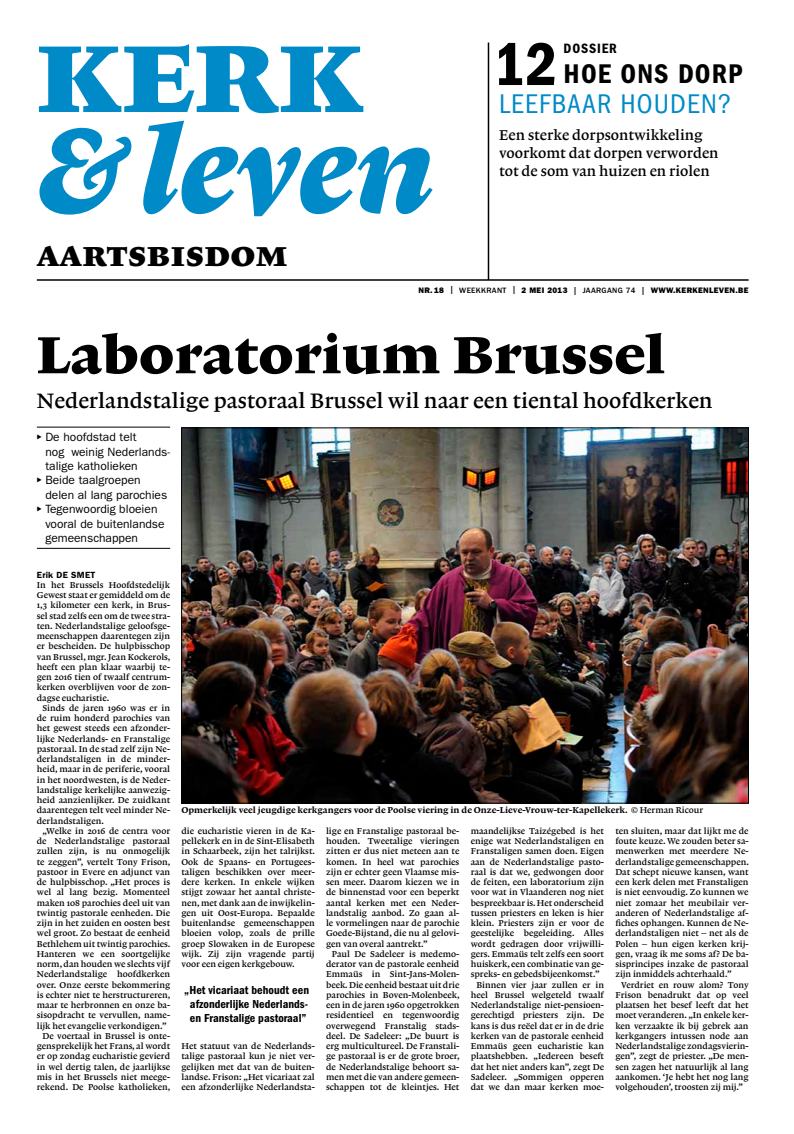
<style>
.page{position:relative;width:794px;height:1134px;background:#fff}
.page>*{position:absolute;margin:0;border:0;box-sizing:border-box;transform-origin:0 0}
.t1{font:125px "Lexicon No 1 F Italic Txt";color:#008ac7}
.t2{font:125px "Lexicon No 1 F Roman SC";color:#008ac7}
.t3{font:600 condensed 62.6px "Franklin Gothic LT";color:#000}
.t4{font:55px "Lexicon No 1 F Roman Txt";color:#000}
.t5{font:36px "Lexicon No 1 F Roman SC";letter-spacing:.015em;color:#000}
.t6{font:condensed 28px "Franklin Gothic LT";letter-spacing:.04em;color:#008ac7}
.t7{font:600 condensed 28px "Franklin Gothic LT";letter-spacing:.04em;color:#000}
.t8{font:22px "Lexicon No 1 B Roman Txt";color:#000}
.t9{font:15px/18px "Lexicon No 1 B Roman Txt";color:#000}
.t10{font:600 condensed 14px "Franklin Gothic LT";letter-spacing:.06em;color:#000}
.t11{font:12px/14.4px "Franklin Gothic LT";color:#000}
.t12{font:600 condensed 12px/14px "Franklin Gothic LT";color:#000;text-align:center}
.t13{font:9px/10.3px "Lexicon No 1 B Roman Txt";color:#000;text-align:justify}
.t14{font:9px "Lexicon No 1 D Roman Txt";color:#000}
.t15{font:600 9px "Franklin Gothic LT";letter-spacing:.03em;color:#000}
.t16{font:800 8px "Franklin Gothic LT";letter-spacing:.04em;color:#000}
.s1{font-weight:500}
.s2{font-family:"Lexicon No 1 B Roman Txt"}
</style>
<div class="page">
<hr style="left:37px;top:279px;width:711px;height:2px;background:#000">
<hr style="left:37px;top:427px;width:133px;height:1px;background:#000">
<hr style="left:37px;top:548px;width:133px;height:1px;background:#000">
<img style="left:183px;top:430px;width:563px;height:371px">
<hr style="left:488px;top:43px;width:1px;height:237px;background:#000">
<h1 class="t2" style="left:37px;top:0;width:328px">kerk</h1>
<h1 class="t1" style="left:37px;top:99px;width:398px">&amp; leven</h1>
<h3 class="t5" style="left:37px;top:234px;width:252px">aartsbisdom</h3>
<h2 class="t3" style="left:493px;top:28px;width:65px">12</h2>
<h3 class="t10" style="left:563px;top:40px;width:55px">dossier</h3>
<h3 class="t7" style="left:563px;top:58px;width:180px">Hoe ons dorp</h3>
<h3 class="t6" style="left:499px;top:88px;width:234px">LEEFBAAR HOUDEN?</h3>
<h3 class="t9" style="left:499px;top:126px;width:221px">Een sterke dorpsontwikkeling voorkomt dat dorpen verworden tot de som van huizen en riolen</h3>
<p class="t16" style="left:418px;top:286px;width:332px">NR. 18 <span class="s1">| WEEKKRANT |</span> 2 MEI 2013 <span class="s1">| JAARGANG 74 |</span> WWW.KERKENLEVEN.BE</p>
<h3 class="t4" style="left:37px;top:324px;width:630px">Laboratorium Brussel</h3>
<h3 class="t8" style="left:37px;top:388px;width:677px">Nederlandstalige pastoraal Brussel wil naar een tiental hoofdkerken</h3>
<h3 class="t11" style="left:45px;top:430px;width:126px">De hoofdstad telt<br>nog weinig Nederlands&shy;talige katholieken<br>Beide taalgroepen delen al lang parochies<br>Tegenwoordig bloeien vooral de buitenlandse gemeenschappen</h3>
<p class="t15" style="left:37px;top:569px;width:60px">ERIK DE SMET</p>
<p class="t13" style="left:37px;top:580px;width:135px">In het Brussels Hoofdstedelijk Gewest staat er gemiddeld om de 1,3 kilometer een kerk, in Brus&shy;sel stad zelfs een om de twee stra&shy;ten. Nederlandstalige geloofsge&shy;meenschappen daarentegen zijn er bescheiden. De hulpbisschop van Brussel, mgr. Jean Kockerols, heeft een plan klaar waarbij te&shy;gen 2016 tien of twaalf centrum&shy;kerken overblijven voor de zon&shy;dagse eucharistie.</p>
<p class="t13" style="left:37px;top:703px;width:135px;text-indent:6px">Sinds de jaren 1960 was er in de ruim honderd parochies van het gewest steeds een afzonder&shy;lijke Nederlands- en Franstalige pastoraal. In de stad zelf zijn Ne&shy;derlandstaligen in de minder&shy;heid, maar in de periferie, vooral in het noordwesten, is de Neder&shy;landstalige kerkelijke aanwezig&shy;heid aanzienlijker. De zuidkant daarentegen telt veel minder Ne&shy;derlandstaligen.</p>
<p class="t13" style="left:43px;top:826px;width:129px">„Welke in 2016 de centra voor</p>
<p class="t13" style="left:37px;top:836px;width:135px">de Nederlandstalige pastoraal</p>
<p class="t13" style="left:37px;top:846px;width:135px">zullen zijn, is nu onmogelijk</p>
<p class="t13" style="left:37px;top:856px;width:135px">te zeggen”, vertelt Tony Frison,</p>
<p class="t13" style="left:37px;top:867px;width:135px">pastoor in Evere en adjunct van</p>
<p class="t13" style="left:37px;top:877px;width:135px">de hulpbisschop. „Het proces is</p>
<p class="t13" style="left:37px;top:887px;width:135px">wel al lang bezig. Momenteel</p>
<p class="t13" style="left:37px;top:897px;width:135px">maken 108 parochies deel uit van</p>
<p class="t13" style="left:37px;top:908px;width:135px">twintig pastorale eenheden. Die</p>
<p class="t13" style="left:37px;top:918px;width:135px">zijn in het zuiden en oosten best</p>
<p class="t13" style="left:37px;top:928px;width:135px">wel groot. Zo bestaat de eenheid</p>
<p class="t13" style="left:37px;top:938px;width:135px">Bethlehem uit twintig parochies.</p>
<p class="t13" style="left:37px;top:949px;width:135px">Hanteren we een soortgelijke</p>
<p class="t13" style="left:37px;top:959px;width:135px">norm, dan houden we slechts vijf</p>
<p class="t13" style="left:37px;top:969px;width:135px">Nederlandstalige hoofdkerken</p>
<p class="t13" style="left:37px;top:979px;width:135px">over. Onze eerste bekommering</p>
<p class="t13" style="left:37px;top:990px;width:135px">is echter niet te herstructureren,</p>
<p class="t13" style="left:37px;top:1000px;width:135px">maar te herbronnen en onze ba-</p>
<p class="t13" style="left:37px;top:1010px;width:135px">sisopdracht te vervullen, name-</p>
<p class="t13" style="left:37px;top:1020px;width:131px">lijk het evangelie verkondigen.”</p>
<p class="t13" style="left:43px;top:1031px;width:129px">De voertaal in Brussel is onte-</p>
<p class="t13" style="left:37px;top:1041px;width:135px">gensprekelijk het Frans, al wordt</p>
<p class="t13" style="left:37px;top:1051px;width:135px">er op zondag eucharistie gevierd</p>
<p class="t13" style="left:37px;top:1061px;width:135px">in wel dertig talen, de jaarlijkse</p>
<p class="t13" style="left:37px;top:1072px;width:135px">mis in het Brussels niet meege-</p>
<p class="t13" style="left:37px;top:1082px;width:135px">rekend. De Poolse katholieken,</p>
<p class="t14" style="left:181px;top:805px;width:523px">Opmerkelijk veel jeugdige kerkgangers voor de Poolse viering in de Onze-Lieve-Vrouw-ter-Kapellekerk. <span class="s2">© Herman Ricour</span></p>
<p class="t13" style="left:181px;top:826px;width:135px">die eucharistie vieren in de Ka&shy;pellekerk en in de Sint-Elisabeth in Schaarbeek, zijn het talrijkst.<br>Ook de Spaans- en Portugees&shy;taligen beschikken over meer&shy;dere kerken. In enkele wijken stijgt zowaar het aantal christe&shy;nen, met dank aan de inwijkelin&shy;gen uit Oost-Europa. Bepaalde buitenlandse gemeenschappen bloeien volop, zoals de prille groep Slowaken in de Europese wijk. Zij zijn vragende partij voor een eigen kerkgebouw.</p>
<h3 class="t12" style="left:184px;top:983px;width:126px">„Het vicariaat behoudt een afzonderlijke Nederlands&shy;en Franstalige pastoraal”</h3>
<p class="t13" style="left:181px;top:1041px;width:135px">Het statuut van de Nederlands&shy;talige pastoraal kun je niet ver&shy;gelijken met dat van de buiten&shy;landse. Frison: „Het vicariaat zal een afzonderlijke Nederlandsta-</p>
<p class="t13" style="left:326px;top:826px;width:135px">lige en Franstalige pastoraal be&shy;houden. Tweetalige vieringen zitten er dus niet meteen aan te komen. In heel wat parochies zijn er echter geen Vlaamse mis&shy;sen meer. Daarom kiezen we in de binnenstad voor een beperkt aantal kerken met een Neder&shy;landstalig aanbod. Zo gaan al&shy;le vormelingen naar de parochie Goede-Bijstand, die nu al gelovi&shy;gen van overal aantrekt.”</p>
<p class="t13" style="left:326px;top:949px;width:135px;text-indent:6px">Paul De Sadeleer is medemo&shy;derator van de pastorale eenheid Emmaüs in Sint-Jans-Molen&shy;beek. Die eenheid bestaat uit drie parochies in Boven-Molenbeek, een in de jaren 1960 opgetrokken residentieel en tegenwoordig overwegend Franstalig stads&shy;deel. De Sadeleer: „De buurt is erg multicultureel. De Franstali&shy;ge pastoraal is er de grote broer, de Nederlandstalige behoort sa&shy;men met die van andere gemeen&shy;schappen tot de kleintjes. Het</p>
<p class="t13" style="left:471px;top:826px;width:135px">maandelijkse Taizégebed is het</p>
<p class="t13" style="left:471px;top:836px;width:135px">enige wat Nederlandstaligen en</p>
<p class="t13" style="left:471px;top:846px;width:135px">Franstaligen samen doen. Eigen</p>
<p class="t13" style="left:471px;top:856px;width:135px">aan de Nederlandstalige pasto-</p>
<p class="t13" style="left:471px;top:867px;width:135px">raal is dat we, gedwongen door</p>
<p class="t13" style="left:471px;top:877px;width:135px">de feiten, een laboratorium zijn</p>
<p class="t13" style="left:471px;top:887px;width:135px">voor wat in Vlaanderen nog niet</p>
<p class="t13" style="left:471px;top:897px;width:135px">bespreekbaar is. Het onderscheid</p>
<p class="t13" style="left:471px;top:908px;width:135px">tussen priesters en leken is hier</p>
<p class="t13" style="left:471px;top:918px;width:135px">klein. Priesters zijn er voor de</p>
<p class="t13" style="left:471px;top:928px;width:135px">geestelijke begeleiding. Alles</p>
<p class="t13" style="left:471px;top:938px;width:135px">wordt gedragen door vrijwilli-</p>
<p class="t13" style="left:471px;top:949px;width:135px">gers. Emmaüs telt zelfs een soort</p>
<p class="t13" style="left:471px;top:959px;width:135px">huiskerk, een combinatie van ge-</p>
<p class="t13" style="left:471px;top:969px;width:130px">spreks- en gebedsbijeenkomst.”</p>
<p class="t13" style="left:476px;top:979px;width:129px">Binnen vier jaar zullen er in</p>
<p class="t13" style="left:471px;top:990px;width:135px">heel Brussel welgeteld twaalf</p>
<p class="t13" style="left:471px;top:1000px;width:135px">Nederlandstalige niet-pensioen-</p>
<p class="t13" style="left:471px;top:1010px;width:135px">gerechtigd priesters zijn. De</p>
<p class="t13" style="left:471px;top:1020px;width:135px">kans is dus reëel dat er in de drie</p>
<p class="t13" style="left:471px;top:1031px;width:135px">kerken van de pastorale eenheid</p>
<p class="t13" style="left:471px;top:1041px;width:135px">Emmaüs geen eucharistie kan</p>
<p class="t13" style="left:471px;top:1051px;width:135px">plaatshebben. „Iedereen beseft</p>
<p class="t13" style="left:471px;top:1061px;width:135px">dat het niet anders kan”, zegt De</p>
<p class="t13" style="left:471px;top:1072px;width:135px">Sadeleer. „Sommigen opperen</p>
<p class="t13" style="left:471px;top:1082px;width:135px">dat we dan maar kerken moe-</p>
<p class="t13" style="left:615px;top:826px;width:135px">ten sluiten, maar dat lijkt me de foute keuze. We zouden beter sa&shy;menwerken met meerdere Ne&shy;derlandstalige gemeenschappen.<br>Dat schept nieuwe kansen, want een kerk delen met Franstaligen is niet eenvoudig. Zo kunnen we niet zomaar het meubilair ver&shy;anderen of Nederlandstalige af&shy;fiches ophangen. Kunnen de Ne&shy;derlandstaligen niet – net als de Polen – hun eigen kerken krij&shy;gen, vraag ik me soms af? De ba&shy;sisprincipes inzake de pastoraal zijn inmiddels achterhaald.”</p>
<p class="t13" style="left:615px;top:979px;width:135px;text-indent:6px">Verdriet en rouw alom? Tony Frison benadrukt dat op veel plaatsen het besef leeft dat het moet veranderen. „In enkele ker&shy;ken verzaakte ik bij gebrek aan kerkgangers intussen node aan Nederlandstalige zondagsvierin&shy;gen”, zegt de priester. „De men&shy;sen zagen het natuurlijk al lang aankomen. ‘Je hebt het nog lang volgehouden’, troosten zij mij.”</p>
</div>
